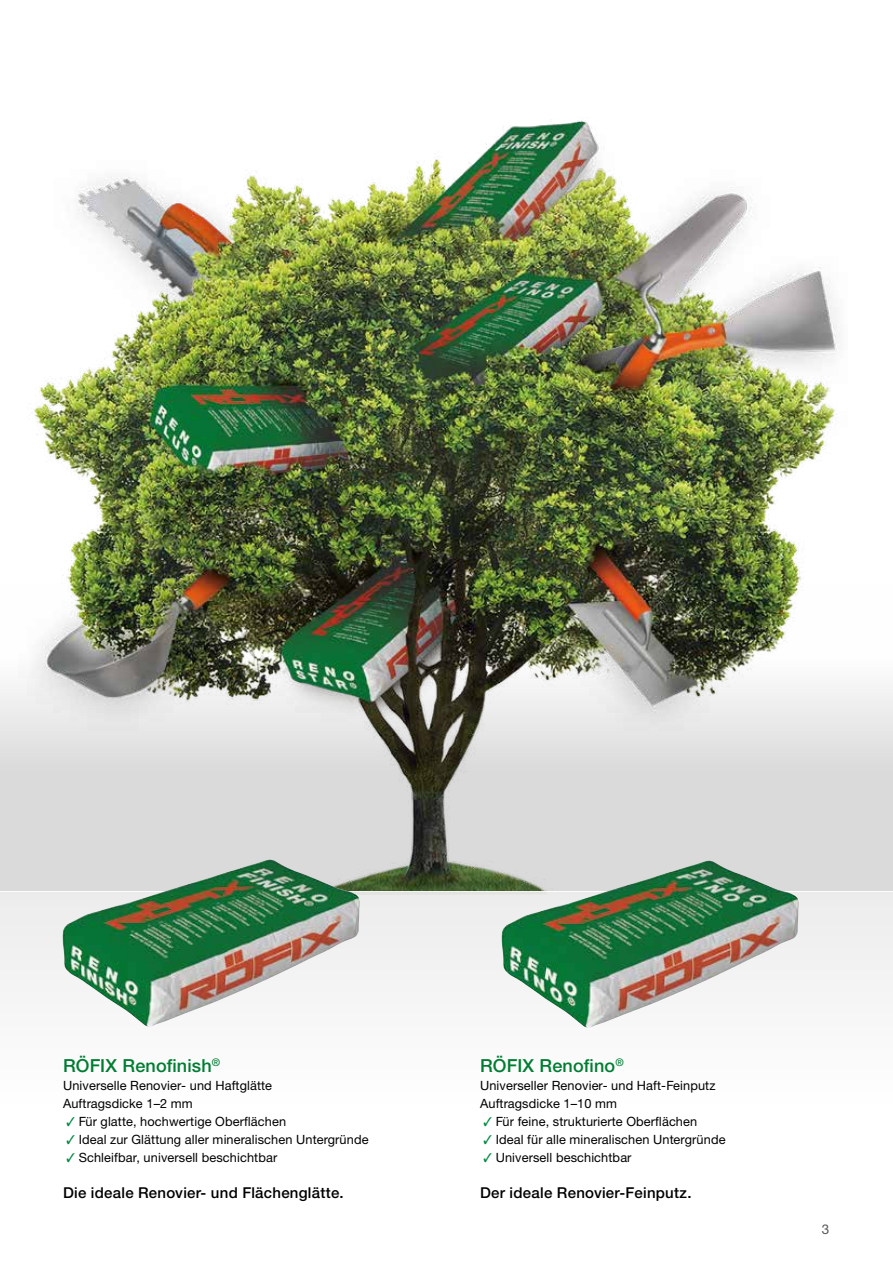
<style>
.page{position:relative;width:893px;height:1263px;background:#fff}
.page>*{position:absolute;margin:0;border:0;box-sizing:border-box;transform-origin:0 0}
.t1{font:500 18px "Helvetica Neue LTW1 G";letter-spacing:.01em;color:#007d32}
.t2{font:500 15px "Helvetica Neue LTW1 G";letter-spacing:.015em;color:#000}
.t3{font:13.5px "Helvetica Neue LTW1 G";color:#575756}
.t4{font:12.75px/18px "Helvetica Neue LTW1 G";letter-spacing:.01em;color:#000}
.s1{color:#008943}
</style>
<div class="page">
<img style="left:34px;top:120px;width:805px;height:464px">
<img style="left:0;top:584px;width:893px;height:308px">
<div style="left:0;top:893px;width:893px;height:253px;background:linear-gradient(to right,#fbfbfb,#fafafa)"></div>
<img style="left:62px;top:859px;width:298px;height:168px">
<img style="left:501px;top:860px;width:298px;height:169px">
<h1 class="t1" style="left:63px;top:1055px;width:159px">RÖFIX Renofinish<sup>®</sup></h1>
<p class="t4" style="left:63px;top:1076px;width:211px">Universelle Renovier- und Haftglätte<br>Auftragsdicke 1–2 mm</p>
<p class="t4" style="left:67px;top:1112px;width:221px"><span class="s1">✓</span> Für glatte, hochwertige Oberflächen</p>
<p class="t4" style="left:67px;top:1130px;width:304px"><span class="s1">✓</span> Ideal zur Glättung aller mineralischen Untergründe</p>
<p class="t4" style="left:67px;top:1148px;width:212px"><span class="s1">✓</span> Schleifbar, universell beschichtbar</p>
<p class="t2" style="left:63px;top:1183px;width:282px">Die ideale Renovier- und Flächenglätte.</p>
<h1 class="t1" style="left:480px;top:1055px;width:145px">RÖFIX Renofino<sup>®</sup></h1>
<p class="t4" style="left:480px;top:1076px;width:237px">Universeller Renovier- und Haft-Feinputz<br>Auftragsdicke 1–10 mm</p>
<p class="t4" style="left:484px;top:1112px;width:215px"><span class="s1">✓</span> Für feine, strukturierte Oberflächen</p>
<p class="t4" style="left:484px;top:1130px;width:243px"><span class="s1">✓</span> Ideal für alle mineralischen Untergründe</p>
<p class="t4" style="left:484px;top:1148px;width:149px"><span class="s1">✓</span> Universell beschichtbar</p>
<p class="t2" style="left:480px;top:1183px;width:213px">Der ideale Renovier-Feinputz.</p>
<p class="t3" style="left:822px;top:1221px;width:9px">3</p>
</div>
